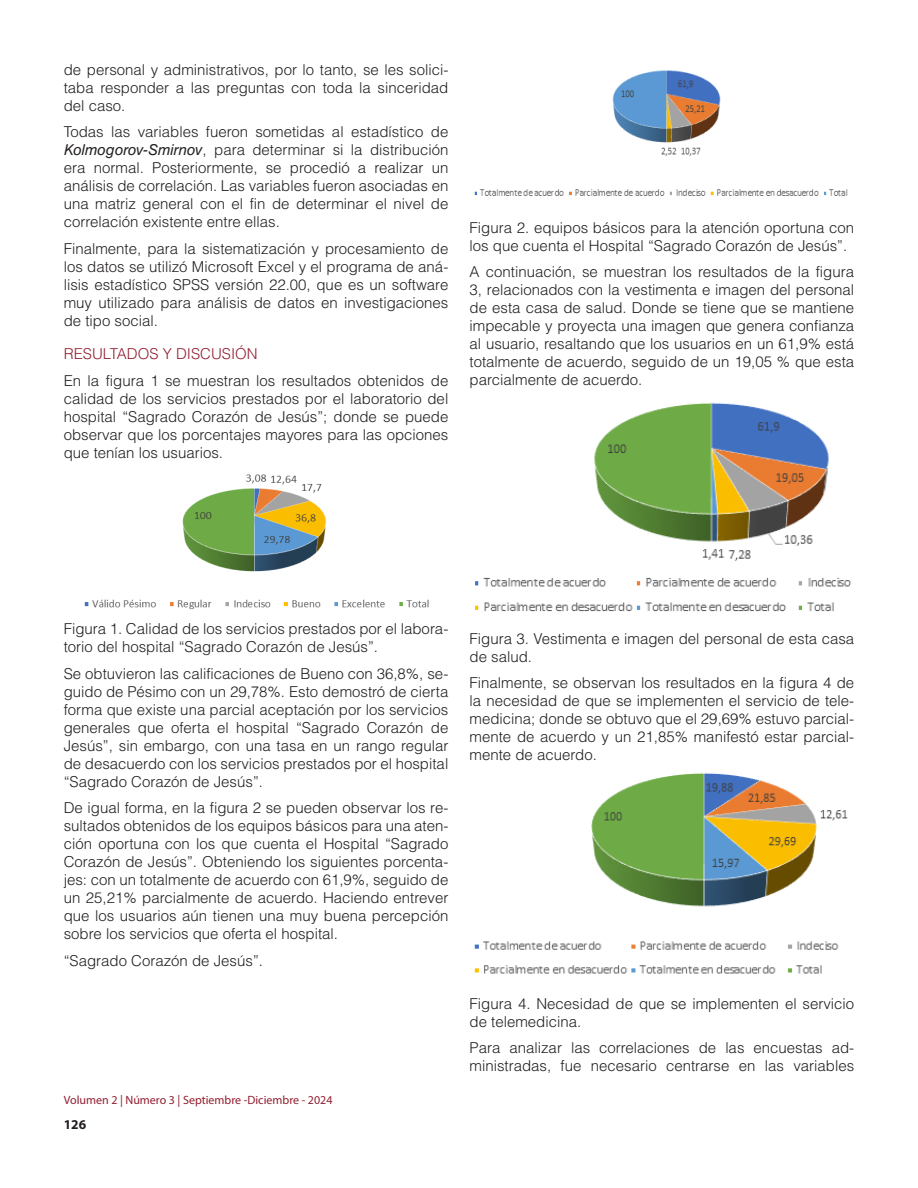
<style>
.page{position:relative;width:918px;height:1188px;background:#fff}
.page>*{position:absolute;margin:0;border:0;box-sizing:border-box;transform-origin:0 0}
.TEXTO{font:300 15px/18px "Helvetica LT Std";color:#231f20;text-align:justify}
.TITULOS_rojo{font:300 15px "Helvetica LT Std";color:#921e30}
.t1{font:700 13.5px "Myriad Pro";color:#231f20}
.t2{font:12px "Myriad Pro";color:#921e30}
.s1{font-weight:400;font-style:italic}
</style>
<div class="page">
<img style="left:84px;top:474px;width:345px;height:136px">
<img style="left:474px;top:70px;width:374px;height:126px">
<img style="left:475px;top:402px;width:376px;height:210px">
<img style="left:474px;top:773px;width:374px;height:201px">
<p class="TEXTO" style="left:64px;top:60px;width:386px">de personal y administrativos, por lo tanto, se les solici&shy;taba responder a las preguntas con toda la sinceridad del caso.</p>
<p class="TEXTO" style="left:64px;top:123px;width:386px">Todas las variables fueron sometidas al estadístico de <span class="s1">Kolmogorov-Smirnov</span>, para determinar si la distribución era normal. Posteriormente, se procedió a realizar un análisis de correlación. Las variables fueron asociadas en una matriz general con el fin de determinar el nivel de correlación existente entre ellas.</p>
<p class="TEXTO" style="left:64px;top:239px;width:386px">Finalmente, para la sistematización y procesamiento de los datos se utilizó Microsoft Excel y el programa de aná&shy;lisis estadístico SPSS versión 22.00, que es un software muy utilizado para análisis de datos en investigaciones de tipo social.</p>
<p class="TITULOS_rojo" style="left:64px;top:344px;width:195px">RESULTADOS Y DISCUSIÓN</p>
<p class="TEXTO" style="left:64px;top:371px;width:386px">En la figura 1 se muestran los resultados obtenidos de calidad de los servicios prestados por el laboratorio del hospital “Sagrado Corazón de Jesús”; donde se puede observar que los porcentajes mayores para las opciones que tenían los usuarios.</p>
<p class="TEXTO" style="left:470px;top:219px;width:386px">Figura 2. equipos básicos para la atención oportuna con los que cuenta el Hospital “Sagrado Corazón de Jesús”.</p>
<p class="TEXTO" style="left:470px;top:263px;width:386px">A continuación, se muestran los resultados de la figura 3, relacionados con la vestimenta e imagen del personal de esta casa de salud. Donde se tiene que se mantiene impecable y proyecta una imagen que genera confianza al usuario, resaltando que los usuarios en un 61,9% está totalmente de acuerdo, seguido de un 19,05 % que esta parcialmente de acuerdo.</p>
<p class="TEXTO" style="left:64px;top:620px;width:386px">Figura 1. Calidad de los servicios prestados por el labora&shy;torio del hospital “Sagrado Corazón de Jesús”.</p>
<p class="TEXTO" style="left:64px;top:664px;width:386px">Se obtuvieron las calificaciones de Bueno con 36,8%, se&shy;guido de Pésimo con un 29,78%. Esto demostró de cierta forma que existe una parcial aceptación por los servicios generales que oferta el hospital “Sagrado Corazón de Jesús”, sin embargo, con una tasa en un rango regular de desacuerdo con los servicios prestados por el hospital “Sagrado Corazón de Jesús”.</p>
<p class="TEXTO" style="left:64px;top:799px;width:386px">De igual forma, en la figura 2 se pueden observar los re&shy;sultados obtenidos de los equipos básicos para una aten&shy;ción oportuna con los que cuenta el Hospital “Sagrado Corazón de Jesús”. Obteniendo los siguientes porcenta&shy;jes: con un totalmente de acuerdo con 61,9%, seguido de un 25,21% parcialmente de acuerdo. Haciendo entrever que los usuarios aún tienen una muy buena percepción sobre los servicios que oferta el hospital.</p>
<p class="TEXTO" style="left:64px;top:951px;width:201px">“Sagrado Corazón de Jesús”.</p>
<p class="t2" style="left:64px;top:1093px;width:270px">Volumen 2 | Número 3 | Septiembre -Diciembre - 2024</p>
<p class="t1" style="left:64px;top:1116px;width:24px">126</p>
<p class="TEXTO" style="left:470px;top:629px;width:386px">Figura 3. Vestimenta e imagen del personal de esta casa de salud.</p>
<p class="TEXTO" style="left:470px;top:674px;width:386px">Finalmente, se observan los resultados en la figura 4 de la necesidad de que se implementen el servicio de tele&shy;medicina; donde se obtuvo que el 29,69% estuvo parcial&shy;mente de acuerdo y un 21,85% manifestó estar parcial&shy;mente de acuerdo.</p>
<p class="TEXTO" style="left:470px;top:994px;width:386px">Figura 4. Necesidad de que se implementen el servicio de telemedicina.</p>
<p class="TEXTO" style="left:470px;top:1039px;width:386px">Para analizar las correlaciones de las encuestas ad&shy;ministradas, fue necesario centrarse en las variables</p>
</div>
